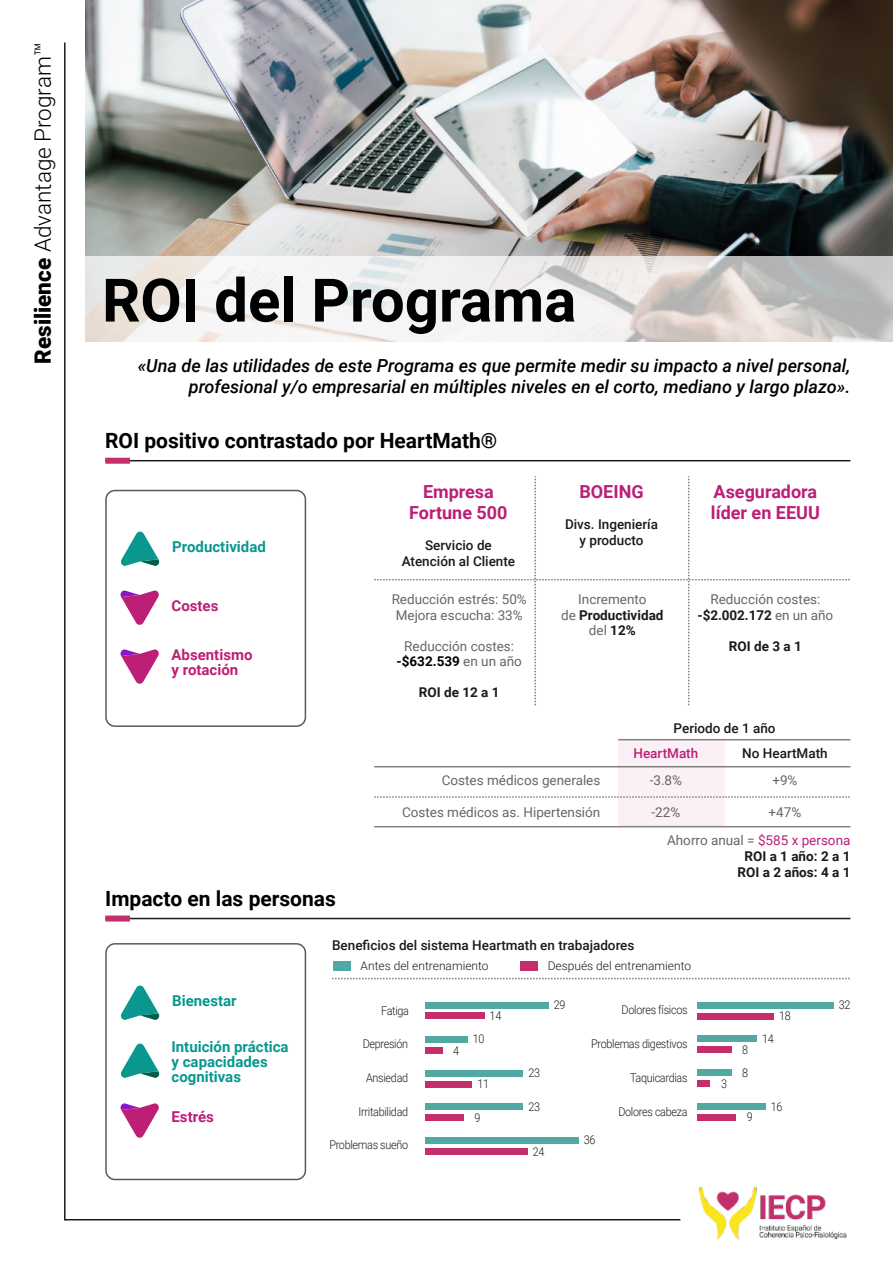
<style>
.page{position:relative;width:893px;height:1263px;background:#fff}
.page>*{position:absolute;margin:0;border:0;box-sizing:border-box;transform-origin:0 0}
.t1{font:700 60px "Roboto";color:#000}
.t2{font:300 22.5px "Roboto";color:#000}
.t3{font:700 21px "Roboto";color:#000}
.t4{font:italic 500 18px/20.7px "Roboto";color:#000;text-align:right}
.t5{font:700 18px/20.7px "Roboto";color:#bc1f75;text-align:center}
.t6{font:700 15px/15px "Roboto";color:#09978f}
.t7{font:700 15px/15px "Roboto";color:#bc1f75}
.t8{font:13.5px/15.6px "Roboto";color:#666;text-align:center}
.t9{font:500 13.5px/15.6px "Roboto";color:#1a1a18;text-align:center}
.t10{font:700 13.5px/15.5px "Roboto";color:#1a1a18;text-align:right}
.t11{font:500 13.5px "Roboto";color:#bc1f75}
.t12{font:700 13.5px "Roboto";letter-spacing:.25em;color:#1a1a18}
.t13{font:300 12px "Roboto";letter-spacing:-.025em;color:#1a1a18;scale:.9 1}
.t14{font:300 12px "Roboto";color:#1a1a18}
.s1{font-weight:900}
.s2{font-weight:700;color:#000}
.s3{font-weight:400;color:#666}
.s4{font-weight:700;color:#1a1a18}
.s5{font-weight:400;color:#bc1f75}
</style>
<div class="page">
<svg style="left:105px;top:943px;width:201px;height:237px"></svg>
<svg style="left:105px;top:490px;width:201px;height:237px"></svg>
<div style="left:618px;top:739px;width:107px;height:88px;background:#faf0f5"></div>
<svg style="left:374px;top:796px;width:476px;height:2px"></svg>
<hr style="left:618px;top:739px;width:232px;height:1px;background:#808080">
<hr style="left:374px;top:766px;width:476px;height:1px;background:#808080">
<hr style="left:374px;top:826px;width:476px;height:1px;background:#808080">
<img style="left:85px;top:0;width:808px;height:256px">
<img style="left:699px;top:1186px;width:148px;height:54px">
<hr style="left:64px;top:43px;width:2px;height:1177px;background:#1a1a18">
<hr style="left:65px;top:1219px;width:615px;height:1px;background:#1a1a18">
<div style="left:85px;top:256px;width:808px;height:86px;background:#fff;opacity:.7"></div>
<svg style="left:120px;top:985px;width:40px;height:35px"></svg>
<svg style="left:120px;top:1043px;width:40px;height:35px"></svg>
<svg style="left:119px;top:1103px;width:41px;height:35px"></svg>
<svg style="left:120px;top:532px;width:40px;height:34px"></svg>
<svg style="left:119px;top:590px;width:41px;height:35px"></svg>
<svg style="left:119px;top:649px;width:41px;height:35px"></svg>
<hr style="left:105px;top:460px;width:745px;height:1px;background:#1a1a18">
<hr style="left:105px;top:918px;width:745px;height:1px;background:#1a1a18">
<div style="left:105px;top:458px;width:25px;height:6px;background:#c32e6b"></div>
<div style="left:105px;top:915px;width:25px;height:6px;background:#c32e6b"></div>
<svg style="left:374px;top:476px;width:476px;height:229px"></svg>
<div style="left:425px;top:1002px;width:123px;height:6px;background:#50a9a3"></div>
<div style="left:425px;top:1036px;width:43px;height:6px;background:#50a9a3"></div>
<div style="left:425px;top:1070px;width:98px;height:6px;background:#50a9a3"></div>
<div style="left:425px;top:1104px;width:98px;height:6px;background:#50a9a3"></div>
<div style="left:425px;top:1137px;width:153px;height:6px;background:#50a9a3"></div>
<div style="left:425px;top:1013px;width:60px;height:6px;background:#c32e6b"></div>
<div style="left:425px;top:1047px;width:17px;height:6px;background:#c32e6b"></div>
<div style="left:425px;top:1081px;width:47px;height:6px;background:#c32e6b"></div>
<div style="left:425px;top:1115px;width:38px;height:6px;background:#c32e6b"></div>
<div style="left:425px;top:1148px;width:102px;height:7px;background:#c32e6b"></div>
<div style="left:697px;top:1002px;width:136px;height:6px;background:#50a9a3"></div>
<div style="left:697px;top:1035px;width:60px;height:7px;background:#50a9a3"></div>
<div style="left:697px;top:1069px;width:34px;height:7px;background:#50a9a3"></div>
<div style="left:697px;top:1103px;width:68px;height:6px;background:#50a9a3"></div>
<div style="left:697px;top:1013px;width:77px;height:6px;background:#c32e6b"></div>
<div style="left:697px;top:1047px;width:34px;height:6px;background:#c32e6b"></div>
<div style="left:697px;top:1081px;width:13px;height:6px;background:#c32e6b"></div>
<div style="left:697px;top:1114px;width:39px;height:7px;background:#c32e6b"></div>
<div style="left:334px;top:961px;width:17px;height:9px;background:#50a9a3"></div>
<div style="left:521px;top:961px;width:17px;height:9px;background:#c32e6b"></div>
<svg style="left:332px;top:978px;width:518px;height:1px"></svg>
<h2 class="t2" style="left:34px;top:364px;width:323px;rotate:-90deg"><span class="s1">Resilience</span> Advantage Program™</h2>
<h1 class="t1" style="left:102px;top:277px;width:476px">ROI del Programa</h1>
<h3 class="t4" style="left:138px;top:357px;width:714px">«Una de las utilidades de este Programa es que permite medir su impacto a nivel personal, profesional y/o empresarial en múltiples niveles en el corto, mediano y largo plazo».</h3>
<h3 class="t3" style="left:105px;top:432px;width:394px">ROI positivo contrastado por HeartMath®</h3>
<p class="t6" style="left:172px;top:541px;width:95px">Productividad</p>
<p class="t7" style="left:172px;top:600px;width:48px">Costes</p>
<p class="t7" style="left:172px;top:648px;width:82px">Absentismo y rotación</p>
<h3 class="t5" style="left:409px;top:483px;width:100px">Empresa<br>Fortune 500</h3>
<p class="t9" style="left:402px;top:539px;width:115px">Servicio de<br>Atención al Cliente</p>
<p class="t8" style="left:392px;top:593px;width:137px">Reducción estrés: 50%<br>Mejora escucha: 33%</p>
<p class="t8" style="left:397px;top:639px;width:127px">Reducción costes: <span class="s2">-$632.539</span> en un año</p>
<p class="t10" style="left:419px;top:686px;width:82px">ROI de 12 a 1</p>
<h3 class="t5" style="left:579px;top:483px;width:66px">BOEING</h3>
<p class="t9" style="left:565px;top:518px;width:95px">Divs. Ingeniería y producto</p>
<h3 class="t5" style="left:711px;top:483px;width:110px;text-align:left">Aseguradora líder en EEUU</h3>
<p class="t10" style="left:561px;top:593px;width:104px;text-align:center"><span class="s3">Incremento<br>de</span> Productividad <span class="s3">del</span> 12%</p>
<p class="t8" style="left:698px;top:593px;width:137px">Reducción costes: <span class="s4">-$2.002.172</span> en un año</p>
<p class="t12" style="left:729px;top:640px;width:74px">ROIde3a1</p>
<p class="t9" style="left:673px;top:721px;width:104px">Periodo de 1 año</p>
<p class="t11" style="left:633px;top:748px;width:66px">HeartMath</p>
<p class="t9" style="left:742px;top:747px;width:87px">No HeartMath</p>
<h3 class="t3" style="left:105px;top:890px;width:232px">Impacto en las personas</h3>
<p class="t8" style="left:442px;top:774px;width:160px">Costes médicos generales</p>
<p class="t8" style="left:402px;top:805px;width:200px">Costes médicos as. Hipertensión</p>
<p class="t8" style="left:650px;top:774px;width:34px">-3.8%</p>
<p class="t8" style="left:651px;top:805px;width:30px">-22%</p>
<p class="t8" style="left:772px;top:774px;width:27px">+9%</p>
<p class="t8" style="left:769px;top:805px;width:34px">+47%</p>
<p class="t10" style="left:667px;top:834px;width:185px"><span class="s3">Ahorro anual =</span> <span class="s5">$585 x persona<br></span>ROIa1año:2a1<br>ROI a 2 años: 4 a 1</p>
<p class="t6" style="left:172px;top:995px;width:66px">Bienestar</p>
<p class="t6" style="left:172px;top:1041px;width:119px">Intuición práctica y capacidades cognitivas</p>
<p class="t7" style="left:172px;top:1110px;width:44px">Estrés</p>
<p class="t9" style="left:332px;top:939px;width:304px">Beneficios del sistema Heartmath en trabajadores</p>
<p class="t14" style="left:361px;top:960px;width:129px">Antes del entrenamiento</p>
<p class="t14" style="left:548px;top:961px;width:145px">Después del entrenamiento</p>
<p class="t13" style="left:381px;top:1006px;width:33px">Fatiga</p>
<p class="t13" style="left:490px;top:1011px;width:14px">14</p>
<p class="t13" style="left:473px;top:1034px;width:14px">10</p>
<p class="t13" style="left:453px;top:1045px;width:8px">4</p>
<p class="t13" style="left:363px;top:1039px;width:52px">Depresión</p>
<p class="t13" style="left:366px;top:1072px;width:48px">Ansiedad</p>
<p class="t13" style="left:477px;top:1079px;width:14px">11</p>
<p class="t13" style="left:554px;top:1000px;width:14px">29</p>
<p class="t13" style="left:528px;top:1068px;width:14px">23</p>
<p class="t13" style="left:622px;top:1005px;width:75px">Dolores físicos</p>
<p class="t13" style="left:591px;top:1039px;width:109px">Problemas digestivos</p>
<p class="t13" style="left:630px;top:1072px;width:65px">Taquicardias</p>
<p class="t13" style="left:359px;top:1107px;width:57px">Irritabilidad</p>
<p class="t13" style="left:474px;top:1113px;width:8px">9</p>
<p class="t13" style="left:528px;top:1102px;width:14px">23</p>
<p class="t13" style="left:618px;top:1107px;width:78px">Dolores cabeza</p>
<p class="t13" style="left:329px;top:1140px;width:89px">Problemas sueño</p>
<p class="t13" style="left:533px;top:1146px;width:14px">24</p>
<p class="t13" style="left:584px;top:1135px;width:14px">36</p>
<p class="t13" style="left:721px;top:1079px;width:8px">3</p>
<p class="t13" style="left:742px;top:1045px;width:8px">8</p>
<p class="t13" style="left:742px;top:1068px;width:8px">8</p>
<p class="t13" style="left:747px;top:1112px;width:8px">9</p>
<p class="t13" style="left:779px;top:1011px;width:14px">18</p>
<p class="t13" style="left:762px;top:1034px;width:14px">14</p>
<p class="t13" style="left:771px;top:1101px;width:14px">16</p>
<p class="t13" style="left:839px;top:1000px;width:14px">32</p>
</div>
